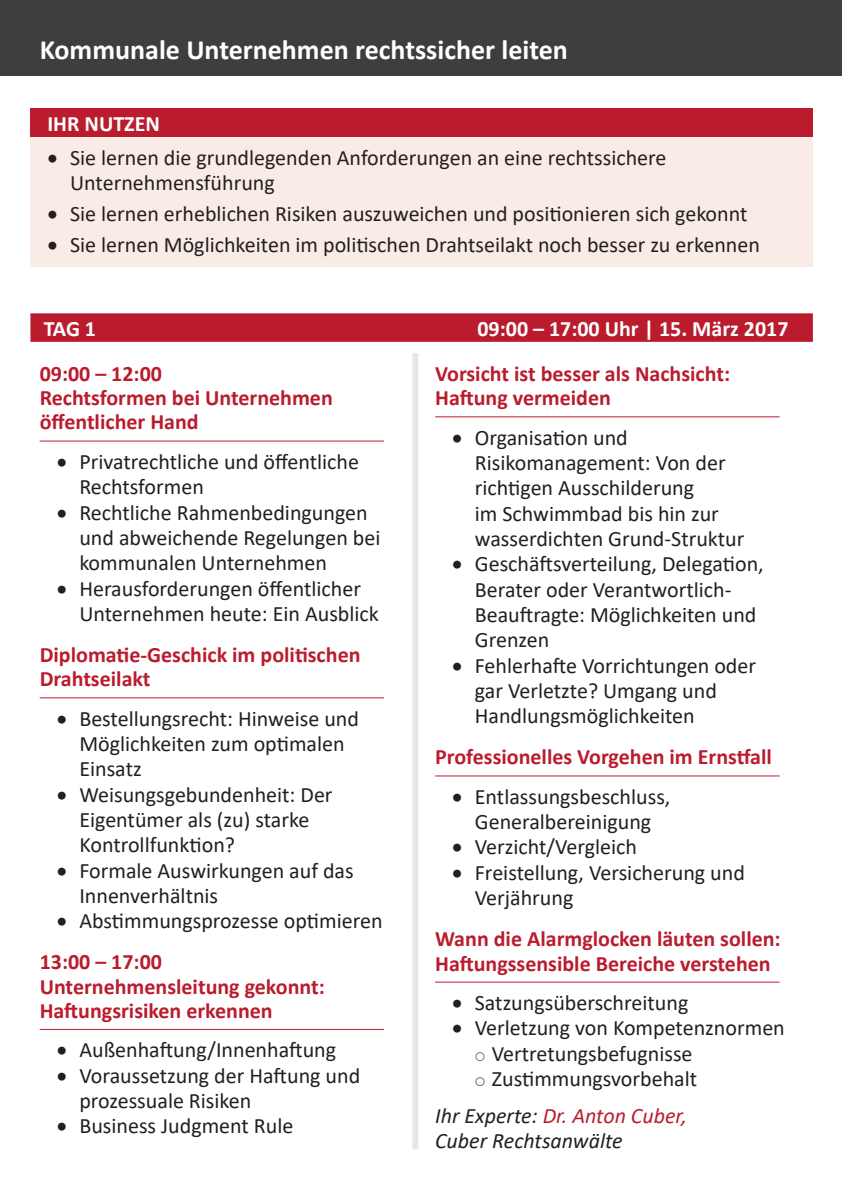
<style>
.page{position:relative;width:842px;height:1191px;background:#fff}
.page>*{position:absolute;margin:0;border:0;box-sizing:border-box;transform-origin:0 0}
.t1{font:700 28px "Calibri";color:#fff}
.t2{font:22px/25.4px "Calibri";color:#231f20}
.Programm_Überschrift{font:700 22px/24.2px "Calibri";color:#ba1c2e}
.Referent_Name{font:italic 22px/25.4px "Calibri";color:#231f20}
.t3{font:700 22px "Calibri";color:#fff}
.s1{color:#ba1c2e}
</style>
<div class="page">
<div style="left:31px;top:314px;width:781px;height:27px;background:#ba1c2e"></div>
<div style="left:30px;top:313px;width:783px;height:29px;border:2px solid #ba1c2e"></div>
<div style="left:30px;top:137px;width:783px;height:129px;background:#f9ece7"></div>
<div style="left:412px;top:353px;width:6px;height:796px;background:#e6e7e9"></div>
<div style="left:30px;top:109px;width:783px;height:28px;background:#ba1c2e"></div>
<hr style="left:40px;top:441px;width:344px;height:1px;background:#ba1c2e">
<hr style="left:40px;top:697px;width:344px;height:1px;background:#ba1c2e">
<hr style="left:40px;top:1029px;width:344px;height:1px;background:#ba1c2e">
<hr style="left:435px;top:416px;width:345px;height:1px;background:#ba1c2e">
<hr style="left:435px;top:775px;width:345px;height:1px;background:#ba1c2e">
<hr style="left:435px;top:981px;width:345px;height:1px;background:#ba1c2e">
<div style="left:0;top:0;width:842px;height:75px;background:#3e3e3f"></div>
<p class="t1" style="left:40px;top:30px;width:530px">Kommunale Unternehmen rechtssicher leiten</p>
<p class="t3" style="left:47px;top:108px;width:114px">IHR NUTZEN</p>
<p class="t2" style="left:70px;top:146px;width:598px;text-indent:-23px">• Sie lernen die grundlegenden Anforderungen an eine rechtssichere<br>Unternehmensführung</p>
<p class="t2" style="left:47px;top:202px;width:701px">• Sie lernen erheblichen Risiken auszuweichen und positionieren sich gekonnt</p>
<p class="t2" style="left:47px;top:233px;width:714px">• Sie lernen Möglichkeiten im politischen Drahtseilakt noch besser zu erkennen</p>
<p class="t3" style="left:44px;top:313px;width:54px">TAG 1</p>
<p class="t3" style="left:477px;top:313px;width:312px">09:00 – 17:00 Uhr | 15. März 2017</p>
<p class="Programm_Überschrift" style="left:40px;top:363px;width:295px">09:00 – 12:00<br>Rechtsformen bei Unternehmen öffentlicher Hand</p>
<p class="t2" style="left:79px;top:450px;width:281px;text-indent:-23px">• Privatrechtliche und öffentliche<br>Rechtsformen</p>
<p class="t2" style="left:79px;top:500px;width:302px;text-indent:-23px">• Rechtliche Rahmenbedingungen und abweichende Regelungen bei kommunalen Unternehmen</p>
<p class="t2" style="left:79px;top:576px;width:301px;text-indent:-23px">• Herausforderungen öffentlicher<br>Unternehmen heute: Ein Ausblick</p>
<p class="Programm_Überschrift" style="left:40px;top:644px;width:322px">Diplomatie-Geschick im politischen<br>Drahtseilakt</p>
<p class="t2" style="left:79px;top:706px;width:281px;text-indent:-23px">• Bestellungsrecht: Hinweise und<br>Möglichkeiten zum optimalen<br>Einsatz</p>
<p class="t2" style="left:79px;top:782px;width:255px;text-indent:-23px">• Weisungsgebundenheit: Der<br>Eigentümer als (zu) starke<br>Kontrollfunktion?</p>
<p class="t2" style="left:79px;top:858px;width:276px;text-indent:-23px">• Formale Auswirkungen auf das<br>Innenverhältnis</p>
<p class="t2" style="left:57px;top:909px;width:327px">• Abstimmungsprozesse optimieren</p>
<p class="Programm_Überschrift" style="left:40px;top:951px;width:287px">13:00 – 17:00<br>Unternehmensleitung gekonnt:<br>Haftungsrisiken erkennen</p>
<p class="t2" style="left:57px;top:1038px;width:281px">• Außenhaftung/Innenhaftung</p>
<p class="t2" style="left:79px;top:1063px;width:282px;text-indent:-23px">• Voraussetzung der Haftung und prozessuale Risiken</p>
<p class="t2" style="left:57px;top:1114px;width:238px">• Business Judgment Rule</p>
<p class="Programm_Überschrift" style="left:435px;top:363px;width:296px">Vorsicht ist besser als Nachsicht:<br>Haftung vermeiden</p>
<p class="t2" style="left:475px;top:426px;width:271px;text-indent:-23px">• Organisation und<br>Risikomanagement: Von der richtigen Ausschilderung<br>im Schwimmbad bis hin zur wasserdichten Grund-Struktur</p>
<p class="t2" style="left:475px;top:552px;width:290px;text-indent:-23px">• Geschäftsverteilung, Delegation,<br>Berater oder Verantwortlich-<br>Beauftragte: Möglichkeiten und<br>Grenzen</p>
<p class="t2" style="left:475px;top:653px;width:283px;text-indent:-23px">• Fehlerhafte Vorrichtungen oder gar Verletzte? Umgang und<br>Handlungsmöglichkeiten</p>
<p class="Programm_Überschrift" style="left:435px;top:746px;width:338px">Professionelles Vorgehen im Ernstfall</p>
<p class="t2" style="left:452px;top:785px;width:220px;text-align:center">• Entlassungsbeschluss,<br>Generalbereinigung</p>
<p class="t2" style="left:452px;top:835px;width:186px">• Verzicht/Vergleich</p>
<p class="t2" style="left:475px;top:860px;width:272px;text-indent:-23px">• Freistellung, Versicherung und<br>Verjährung</p>
<p class="Programm_Überschrift" style="left:435px;top:928px;width:347px">Wann die Alarmglocken läuten sollen:<br>Haftungssensible Bereiche verstehen</p>
<p class="t2" style="left:452px;top:991px;width:238px">• Satzungsüberschreitung</p>
<p class="t2" style="left:452px;top:1016px;width:334px">• Verletzung von Kompetenznormen</p>
<p class="t2" style="left:492px;top:1041px;width:202px">Vertretungsbefugnisse</p>
<p class="t2" style="left:492px;top:1066px;width:207px">Zustimmungsvorbehalt</p>
<p class="Referent_Name" style="left:435px;top:1101px;width:253px">Ihr Experte: <span class="s1">Dr. Anton Cuber,<br></span>Cuber Rechtsanwälte</p>
</div>
